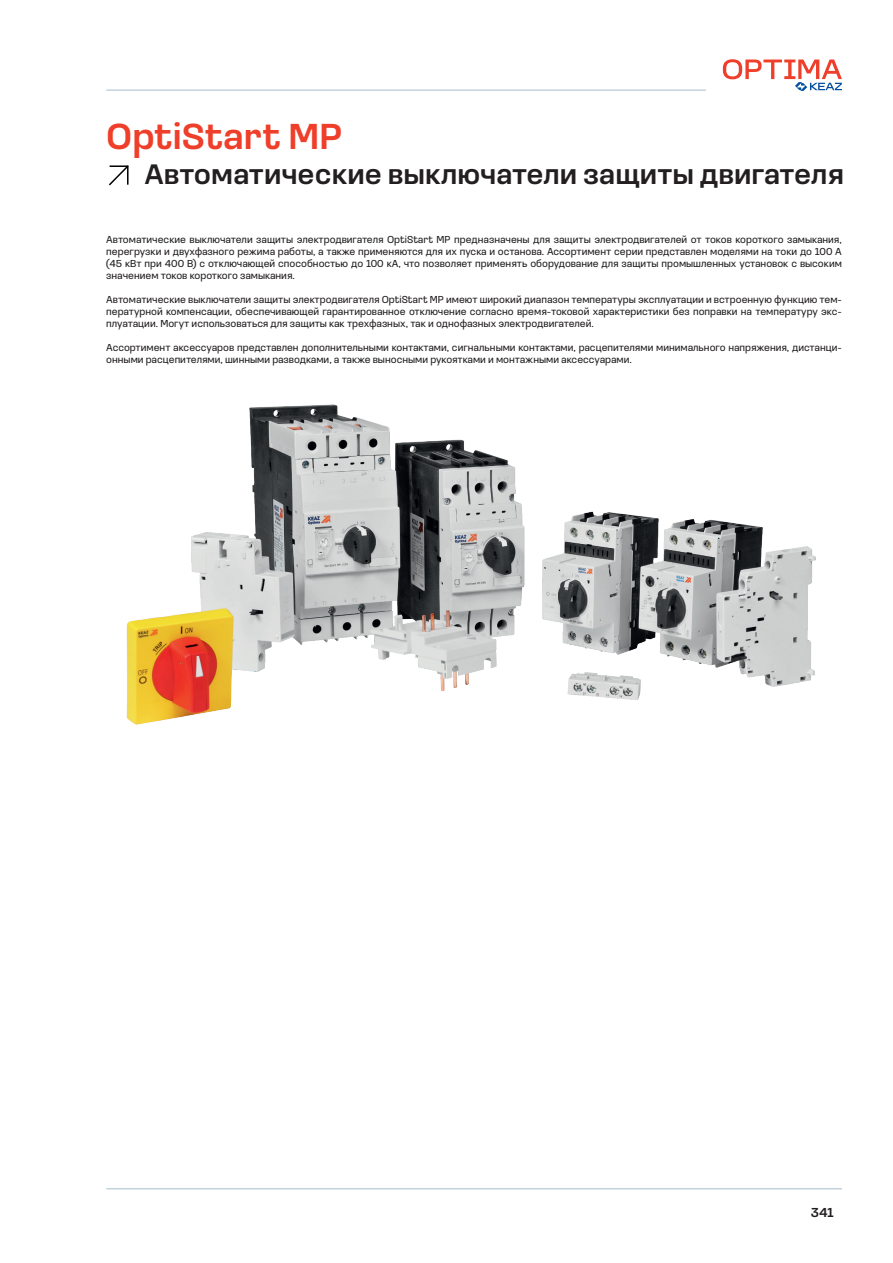
<style>
.page{position:relative;width:893px;height:1263px;background:#fff}
.page>*{position:absolute;margin:0;border:0;box-sizing:border-box;transform-origin:0 0}
.Заголовок_H1{font:500 37.5px "Loos Normal";color:#ef3e29}
.Заголовок_H2{font:500 29.25px "Loos Normal";color:#231f20}
.t1{font:500 13.5px "Loos Normal";color:#231f20}
.Основной_T1{font:10.5px/12px "Loos Normal";color:#231f20;text-align:justify}
</style>
<div class="page">
<hr style="left:106px;top:89px;width:600px;height:2px;background:#c3d2db">
<hr style="left:106px;top:1188px;width:736px;height:1px;background:#c3d2db">
<svg style="left:723px;top:59px;width:119px;height:32px"></svg>
<img style="left:126px;top:404px;width:690px;height:321px">
<svg style="left:109px;top:165px;width:20px;height:21px"></svg>
<p class="Заголовок_H1" style="left:106px;top:109px;width:238px">OptiStart MP</p>
<p class="Заголовок_H2" style="left:145px;top:153px;width:701px">Автоматические выключатели защиты двигателя</p>
<p class="Основной_T1" style="left:106px;top:233px;width:737px">Автоматические выключатели защиты электродвигателя OptiStart MP предназначены для защиты электродвигателей от токов короткого замыкания, перегрузки и двухфазного режима работы, а также применяются для их пуска и останова. Ассортимент серии представлен моделями на токи до 100 А (45 кВт при 400 В) с отключающей способностью до 100 кА, что позволяет применять оборудование для защиты промышленных установок с высоким значением токов короткого замыкания.</p>
<p class="Основной_T1" style="left:106px;top:293px;width:737px">Автоматические выключатели защиты электродвигателя OptiStart MP имеют широкий диапазон температуры эксплуатации и встроенную функцию тем&shy;пературной компенсации, обеспечивающей гарантированное отключение согласно время-токовой характеристики без поправки на температуру экс&shy;плуатации. Могут использоваться для защиты как трехфазных, так и однофазных электродвигателей.</p>
<p class="Основной_T1" style="left:106px;top:341px;width:737px">Ассортимент аксессуаров представлен дополнительными контактами, сигнальными контактами, расцепителями минимального напряжения, дистанци&shy;онными расцепителями, шинными разводками, а также выносными рукоятками и монтажными аксессуарами.</p>
<p class="t1" style="left:811px;top:1202px;width:25px">341</p>
</div>
